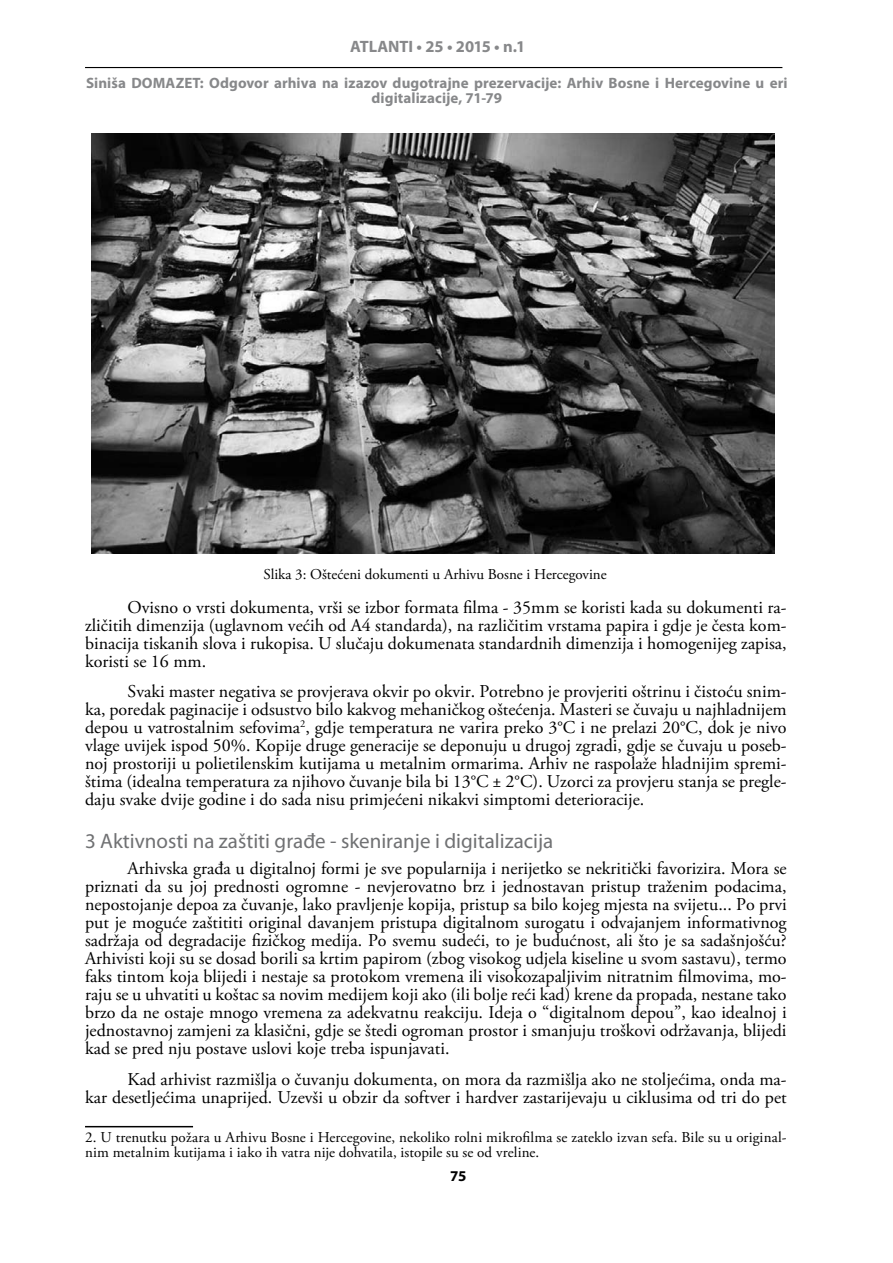
<style>
.page{position:relative;width:893px;height:1263px;background:#fff}
.page>*{position:absolute;margin:0;border:0;box-sizing:border-box;transform-origin:0 0}
.t1{font:21px "Myriad Pro";color:#707173}
.t2{font:18px/18px "Adobe Garamond Pro";color:#000;text-align:justify}
.t3{font:700 16.5px "Myriad Pro";letter-spacing:-.005em;color:#87888a}
.t4{font:15px/15px "Adobe Garamond Pro";letter-spacing:.005em;color:#000}
.t5{font:700 15px/15px "Myriad Pro";letter-spacing:.005em;color:#87888a;text-align:center}
.t6{font:700 15px "Myriad Pro";color:#000}
</style>
<div class="page">
<hr style="left:85px;top:67px;width:697px;height:1px;background:#000">
<img style="left:91px;top:134px;width:683px;height:420px">
<hr style="left:85px;top:1126px;width:108px;height:1px;background:#000">
<p class="t3" style="left:350px;top:35px;width:177px">ATLANTI • 25 • 2015 • n.1</p>
<p class="t5" style="left:86px;top:75px;width:703px">Siniša DOMAZET: Odgovor arhiva na izazov dugotrajne prezervacije: Arhiv Bosne i Hercegovine u eri digitalizacije, 71-79</p>
<p class="t4" style="left:263px;top:567px;width:345px">Slika 3: Oštećeni dokumenti u Arhivu Bosne i Hercegovine</p>
<p class="t2" style="left:85px;top:598px;width:703px;text-indent:43px">Ovisno o vrsti dokumenta, vrši se izbor formata filma - 35mm se koristi kada su dokumenti ra&shy;zličitih dimenzija (uglavnom većih od A4 standarda), na različitim vrstama papira i gdje je česta kom&shy;binacija tiskanih slova i rukopisa. U slučaju dokumenata standardnih dimenzija i homogenijeg zapisa, koristi se 16 mm.</p>
<p class="t2" style="left:85px;top:683px;width:703px;text-indent:43px">Svaki master negativa se provjerava okvir po okvir. Potrebno je provjeriti oštrinu i čistoću snim&shy;ka, poredak paginacije i odsustvo bilo kakvog mehaničkog oštećenja. Masteri se čuvaju u najhladnijem depou u vatrostalnim sefovima<sup>2</sup>, gdje temperatura ne varira preko 3°C i ne prelazi 20°C, dok je nivo vlage uvijek ispod 50%. Kopije druge generacije se deponuju u drugoj zgradi, gdje se čuvaju u poseb&shy;noj prostoriji u polietilenskim kutijama u metalnim ormarima. Arhiv ne raspolaže hladnijim spremi&shy;štima (idealna temperatura za njihovo čuvanje bila bi 13°C ± 2°C). Uzorci za provjeru stanja se pregle&shy;daju svake dvije godine i do sada nisu primjećeni nikakvi simptomi deterioracije.</p>
<p class="t1" style="left:85px;top:827px;width:470px">3 Aktivnosti na zaštiti građe - skeniranje i digitalizacija</p>
<p class="t2" style="left:85px;top:860px;width:703px;text-indent:43px">Arhivska građa u digitalnoj formi je sve popularnija i nerijetko se nekritički favorizira. Mora se priznati da su joj prednosti ogromne - nevjerovatno brz i jednostavan pristup traženim podacima, nepostojanje depoa za čuvanje, lako pravljenje kopija, pristup sa bilo kojeg mjesta na svijetu... Po prvi put je moguće zaštititi original davanjem pristupa digitalnom surogatu i odvajanjem informativnog sadržaja od degradacije fizičkog medija. Po svemu sudeći, to je budućnost, ali što je sa sadašnjošću?<br>Arhivisti koji su se dosad borili sa krtim papirom (zbog visokog udjela kiseline u svom sastavu), termo faks tintom koja blijedi i nestaje sa protokom vremena ili visokozapaljivim nitratnim filmovima, mo&shy;raju se u uhvatiti u koštac sa novim medijem koji ako (ili bolje reći kad) krene da propada, nestane tako brzo da ne ostaje mnogo vremena za adekvatnu reakciju. Ideja o “digitalnom depou”, kao idealnoj i jednostavnoj zamjeni za klasični, gdje se štedi ogroman prostor i smanjuju troškovi održavanja, blijedi kad se pred nju postave uslovi koje treba ispunjavati.</p>
<p class="t2" style="left:85px;top:1071px;width:703px;text-align:right">Kad arhivist razmišlja o čuvanju dokumenta, on mora da razmišlja ako ne stoljećima, onda ma-<br>kar desetljećima unaprijed. Uzevši u obzir da softver i hardver zastarijevaju u ciklusima od tri do pet</p>
<p class="t4" style="left:85px;top:1130px;width:703px">2. U trenutku požara u Arhivu Bosne i Hercegovine, nekoliko rolni mikrofilma se zateklo izvan sefa. Bile su u original&shy;nim metalnim kutijama i iako ih vatra nije dohvatila, istopile su se od vreline.</p>
<p class="t6" style="left:450px;top:1166px;width:18px">75</p>
</div>
